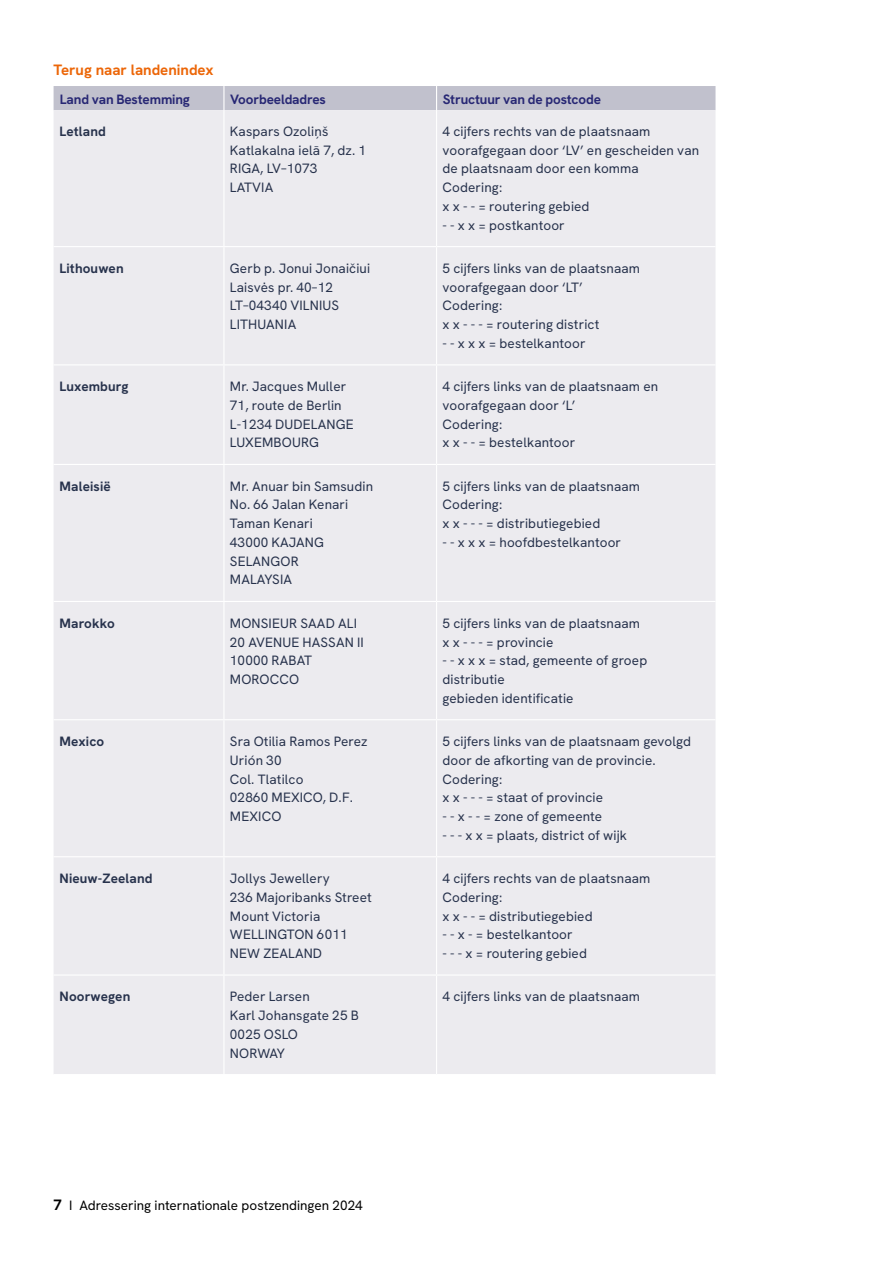
<style>
.page{position:relative;width:893px;height:1263px;background:#fff}
.page>*{position:absolute;margin:0;border:0;box-sizing:border-box;transform-origin:0 0}
.t1{font:700 15px "Hanken Grotesk";color:#ec6608}
.t2{font:13.5px/18.8px "Hanken Grotesk";letter-spacing:.01em;color:#27324c}
.t3{font:700 13.5px "Hanken Grotesk";letter-spacing:.01em;color:#27324c}
.t4{font:700 13.5px "Hanken Grotesk";letter-spacing:-.01em;color:#272774}
.t5{font:13.5px "Hanken Grotesk";color:#000}
.s1{font-weight:700;font-size:15px}
</style>
<div class="page">
<div style="left:54px;top:110px;width:661px;height:964px;background:#ecebef"></div>
<div style="left:54px;top:86px;width:661px;height:24px;background:#c1c1cd"></div>
<hr style="left:54px;top:246px;width:170px;height:1px;background:#fff">
<hr style="left:54px;top:364px;width:170px;height:1px;background:#fff">
<hr style="left:54px;top:464px;width:170px;height:1px;background:#fff">
<hr style="left:54px;top:601px;width:170px;height:1px;background:#fff">
<hr style="left:54px;top:719px;width:170px;height:1px;background:#fff">
<hr style="left:54px;top:856px;width:170px;height:1px;background:#fff">
<hr style="left:54px;top:974px;width:170px;height:1px;background:#fff">
<hr style="left:223px;top:110px;width:1px;height:136px;background:#fff">
<hr style="left:223px;top:247px;width:1px;height:117px;background:#fff">
<hr style="left:223px;top:365px;width:1px;height:99px;background:#fff">
<hr style="left:223px;top:465px;width:1px;height:136px;background:#fff">
<hr style="left:223px;top:602px;width:1px;height:117px;background:#fff">
<hr style="left:223px;top:720px;width:1px;height:136px;background:#fff">
<hr style="left:223px;top:857px;width:1px;height:117px;background:#fff">
<hr style="left:223px;top:975px;width:1px;height:99px;background:#fff">
<hr style="left:224px;top:246px;width:213px;height:1px;background:#fff">
<hr style="left:224px;top:364px;width:213px;height:1px;background:#fff">
<hr style="left:224px;top:464px;width:213px;height:1px;background:#fff">
<hr style="left:224px;top:601px;width:213px;height:1px;background:#fff">
<hr style="left:224px;top:719px;width:213px;height:1px;background:#fff">
<hr style="left:224px;top:856px;width:213px;height:1px;background:#fff">
<hr style="left:224px;top:974px;width:213px;height:1px;background:#fff">
<hr style="left:436px;top:110px;width:1px;height:136px;background:#fff">
<hr style="left:436px;top:247px;width:1px;height:117px;background:#fff">
<hr style="left:436px;top:365px;width:1px;height:99px;background:#fff">
<hr style="left:436px;top:465px;width:1px;height:136px;background:#fff">
<hr style="left:436px;top:602px;width:1px;height:117px;background:#fff">
<hr style="left:436px;top:720px;width:1px;height:136px;background:#fff">
<hr style="left:436px;top:857px;width:1px;height:117px;background:#fff">
<hr style="left:436px;top:975px;width:1px;height:99px;background:#fff">
<hr style="left:437px;top:246px;width:278px;height:1px;background:#fff">
<hr style="left:437px;top:364px;width:278px;height:1px;background:#fff">
<hr style="left:437px;top:464px;width:278px;height:1px;background:#fff">
<hr style="left:437px;top:601px;width:278px;height:1px;background:#fff">
<hr style="left:437px;top:719px;width:278px;height:1px;background:#fff">
<hr style="left:437px;top:856px;width:278px;height:1px;background:#fff">
<hr style="left:437px;top:974px;width:278px;height:1px;background:#fff">
<p class="t1" style="left:54px;top:60px;width:162px">Terug naar landenindex</p>
<p class="t4" style="left:60px;top:90px;width:131px">Land van Bestemming</p>
<p class="t4" style="left:230px;top:90px;width:97px">Voorbeeldadres</p>
<p class="t4" style="left:443px;top:90px;width:160px">Structuur van de postcode</p>
<p class="t3" style="left:60px;top:122px;width:48px">Letland</p>
<p class="t2" style="left:230px;top:121px;width:138px">Kaspars Ozoliņš<br>Katlakalna ielā 7, dz. 1<br>RIGA, LV–1073<br>LATVIA</p>
<p class="t2" style="left:443px;top:121px;width:258px">4 cijfers rechts van de plaatsnaam voorafgegaan door ‘LV’ en gescheiden van de plaatsnaam door een komma<br>Codering:<br>x x - - = routering gebied</p>
<p class="t2" style="left:443px;top:215px;width:124px">- - x x = postkantoor</p>
<p class="t3" style="left:60px;top:259px;width:66px">Lithouwen</p>
<p class="t2" style="left:230px;top:259px;width:142px">Gerb p. Jonui Jonaičiui<br>Laisvės pr. 40–12<br>LT–04340 VILNIUS<br>LITHUANIA</p>
<p class="t2" style="left:443px;top:259px;width:199px">5 cijfers links van de plaatsnaam voorafgegaan door ‘LT’<br>Codering:<br>x x - - - = routering district</p>
<p class="t2" style="left:443px;top:334px;width:145px">- - x x x = bestelkantoor</p>
<p class="t3" style="left:60px;top:378px;width:70px">Luxemburg</p>
<p class="t2" style="left:230px;top:377px;width:125px">Mr. Jacques Muller<br>71, route de Berlin<br>L-1234 DUDELANGE<br>LUXEMBOURG</p>
<p class="t2" style="left:443px;top:377px;width:217px">4 cijfers links van de plaatsnaam en voorafgegaan door ‘L’<br>Codering:<br>x x - - = bestelkantoor</p>
<p class="t3" style="left:60px;top:477px;width:53px">Maleisië</p>
<p class="t2" style="left:230px;top:476px;width:145px">Mr. Anuar bin Samsudin<br>No. 66 Jalan Kenari<br>Taman Kenari<br>43000 KAJANG<br>SELANGOR<br>MALAYSIA</p>
<p class="t2" style="left:443px;top:476px;width:199px">5 cijfers links van de plaatsnaam<br>Codering:<br>x x - - - = distributiegebied</p>
<p class="t2" style="left:443px;top:533px;width:180px">- - x x x = hoofdbestelkantoor</p>
<p class="t3" style="left:60px;top:614px;width:57px">Marokko</p>
<p class="t2" style="left:230px;top:613px;width:135px">MONSIEUR SAAD ALI<br>20 AVENUE HASSAN II<br>10000 RABAT<br>MOROCCO</p>
<p class="t2" style="left:443px;top:613px;width:199px">5 cijfers links van de plaatsnaam x x - - - = provincie</p>
<p class="t2" style="left:443px;top:651px;width:206px">- - x x x = stad, gemeente of groep distributie<br>gebieden identificatie</p>
<p class="t3" style="left:60px;top:733px;width:46px">Mexico</p>
<p class="t2" style="left:230px;top:732px;width:139px">Sra Otilia Ramos Perez<br>Urión 30<br>Col. Tlatilco<br>02860 MEXICO, D.F.<br>MEXICO</p>
<p class="t2" style="left:443px;top:732px;width:250px">5 cijfers links van de plaatsnaam gevolgd door de afkorting van de provincie.<br>Codering:<br>x x - - - = staat of provincie</p>
<p class="t2" style="left:443px;top:807px;width:161px">- - x - - = zone of gemeente</p>
<p class="t2" style="left:443px;top:825px;width:186px">- - - x x = plaats, district of wijk</p>
<p class="t3" style="left:60px;top:870px;width:94px">Nieuw-Zeeland</p>
<p class="t2" style="left:230px;top:869px;width:143px">Jollys Jewellery<br>236 Majoribanks Street<br>Mount Victoria<br>WELLINGTON 6011<br>NEW ZEALAND</p>
<p class="t2" style="left:443px;top:869px;width:209px">4 cijfers rechts van de plaatsnaam<br>Codering:<br>x x - - = distributiegebied</p>
<p class="t2" style="left:443px;top:925px;width:132px">- - x - = bestelkantoor</p>
<p class="t2" style="left:443px;top:944px;width:146px">- - - x = routering gebied</p>
<p class="t3" style="left:60px;top:988px;width:72px">Noorwegen</p>
<p class="t2" style="left:230px;top:987px;width:130px">Peder Larsen<br>Karl Johansgate 25 B<br>0025 OSLO<br>NORWAY</p>
<p class="t2" style="left:443px;top:987px;width:199px">4 cijfers links van de plaatsnaam</p>
<p class="t5" style="left:54px;top:1196px;width:311px"><span class="s1">7</span> I Adressering internationale postzendingen 2024</p>
</div>
